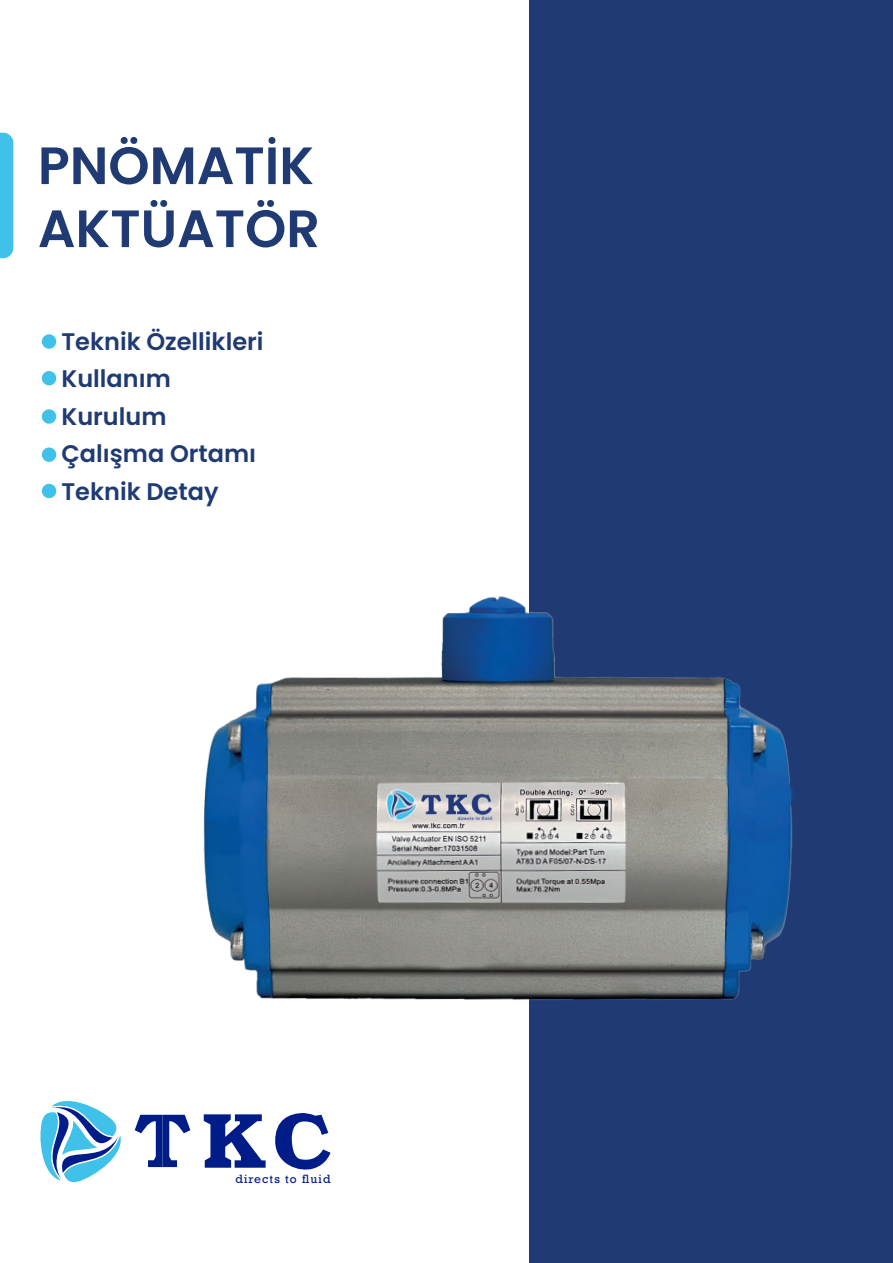
<style>
.page{position:relative;width:893px;height:1263px;background:#fff}
.page>*{position:absolute;margin:0;border:0;box-sizing:border-box;transform-origin:0 0}
.t1{font:600 52.5px/63px "Poppins";color:#203b74}
.t2{font:600 24px/37.5px "Poppins";color:#203b74}
.t3{font:11.25px "Rockwell";letter-spacing:.1em;color:#001c88}
</style>
<div class="page">
<div style="left:529px;top:0;width:364px;height:1263px;background:#203b74"></div>
<img style="left:134px;top:596px;width:659px;height:572px">
<div style="left:0;top:133px;width:13px;height:125px;background:#3fc1e9"></div>
<svg style="left:40px;top:1101px;width:81px;height:82px"></svg>
<svg style="left:135px;top:1115px;width:55px;height:52px"></svg>
<svg style="left:204px;top:1114px;width:62px;height:54px"></svg>
<svg style="left:275px;top:1113px;width:55px;height:57px"></svg>
<div style="left:42px;top:334px;width:14px;height:15px;background:#3fc1e9;border-radius:50%"></div>
<div style="left:42px;top:371px;width:14px;height:14px;background:#3fc1e9;border-radius:50%"></div>
<div style="left:42px;top:409px;width:14px;height:15px;background:#3fc1e9;border-radius:50%"></div>
<div style="left:42px;top:447px;width:14px;height:15px;background:#3fc1e9;border-radius:50%"></div>
<div style="left:42px;top:484px;width:14px;height:14px;background:#3fc1e9;border-radius:50%"></div>
<h1 class="t1" style="left:38px;top:134px;width:284px">PNÖMATİK<br>AKTÜATÖR</h1>
<p class="t2" style="left:61px;top:323px;width:204px">Teknik Özellikleri<br>Kullanım<br>Kurulum<br>Çalışma Ortamı<br>Teknik Detay</p>
<p class="t3" style="left:235px;top:1172px;width:97px">directs to fluid</p>
</div>
